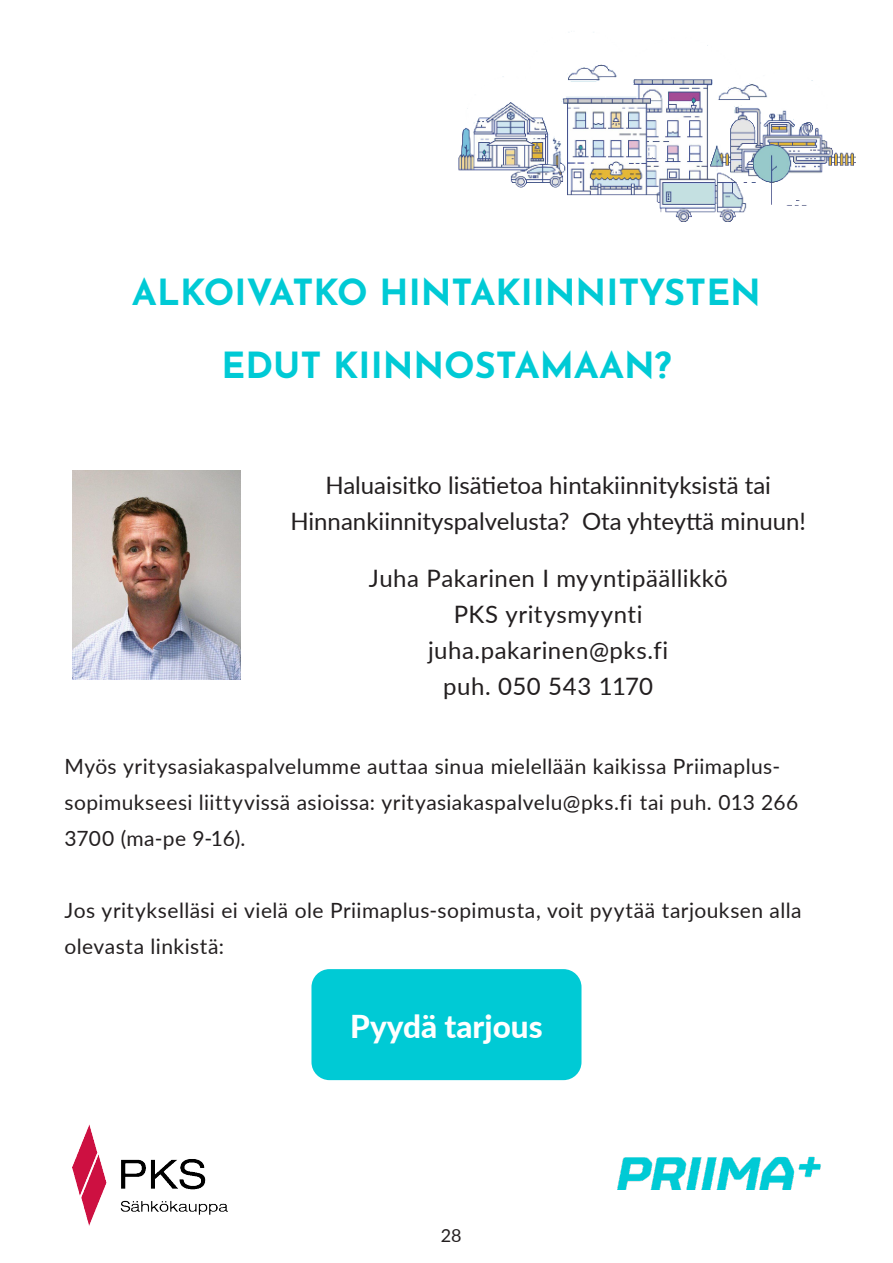
<style>
.page{position:relative;width:893px;height:1263px;background:#fff}
.page>*{position:absolute;margin:0;border:0;box-sizing:border-box;transform-origin:0 0}
.Otsikko_1{font:700 36px/73.5px "Josefin Sans";color:#00cad5;text-align:center}
.Leipäteksti__Lato_re{font:800 31.5px "Lato";color:#fff}
.Leipäteksti__Lato_re-2{font:24px/36px "Lato";color:#231f20;text-align:center}
.Leipäteksti__Lato_re-3{font:24px "Lato";letter-spacing:.02em;color:#231f20}
.Leipäteksti__Lato_re-4{font:24px "Lato";letter-spacing:.025em;color:#231f20}
.Leipäteksti__Lato_re-5{font:21px/36px "Lato";letter-spacing:.02em;color:#231f20}
.t1{font:18px "Lato";color:#231f20}
</style>
<div class="page">
<img style="left:73px;top:1124px;width:154px;height:101px">
<img style="left:617px;top:1156px;width:204px;height:33px">
<div style="left:311px;top:969px;width:270px;height:111px;background:#00cad5;border-radius:18px"></div>
<img style="left:458px;top:31px;width:397px;height:191px">
<img style="left:73px;top:470px;width:168px;height:210px">
<p class="Otsikko_1" style="left:132px;top:250px;width:630px">ALKOIVATKO HINTAKIINNITYSTEN<br>EDUT KIINNOSTAMAAN?</p>
<p class="Leipäteksti__Lato_re-2" style="left:290px;top:466px;width:517px">Haluaisitko lisätietoa hintakiinnityksistä tai<br>Hinnankiinnityspalvelusta? Ota yhteyttä minuun!</p>
<p class="Leipäteksti__Lato_re-3" style="left:369px;top:561px;width:360px">Juha Pakarinen I myyntipäällikkö</p>
<p class="Leipäteksti__Lato_re-4" style="left:454px;top:597px;width:190px">PKS yritysmyynti</p>
<p class="Leipäteksti__Lato_re-3" style="left:428px;top:633px;width:242px">juha.pakarinen@pks.fi</p>
<p class="Leipäteksti__Lato_re-3" style="left:443px;top:669px;width:211px">puh. 050 543 1170</p>
<p class="Leipäteksti__Lato_re-5" style="left:64px;top:747px;width:735px">Myös yritysasiakaspalvelumme auttaa sinua mielellään kaikissa Priimaplus&shy;sopimukseesi liittyvissä asioissa: yrityasiakaspalvelu@pks.fi tai puh. 013 266<br>3700 (ma-pe 9-16).</p>
<p class="Leipäteksti__Lato_re-5" style="left:64px;top:891px;width:739px">Jos yritykselläsi ei vielä ole Priimaplus-sopimusta, voit pyytää tarjouksen alla olevasta linkistä:</p>
<p class="Leipäteksti__Lato_re" style="left:350px;top:1003px;width:194px">Pyydä tarjous</p>
<p class="t1" style="left:441px;top:1223px;width:22px">28</p>
</div>
